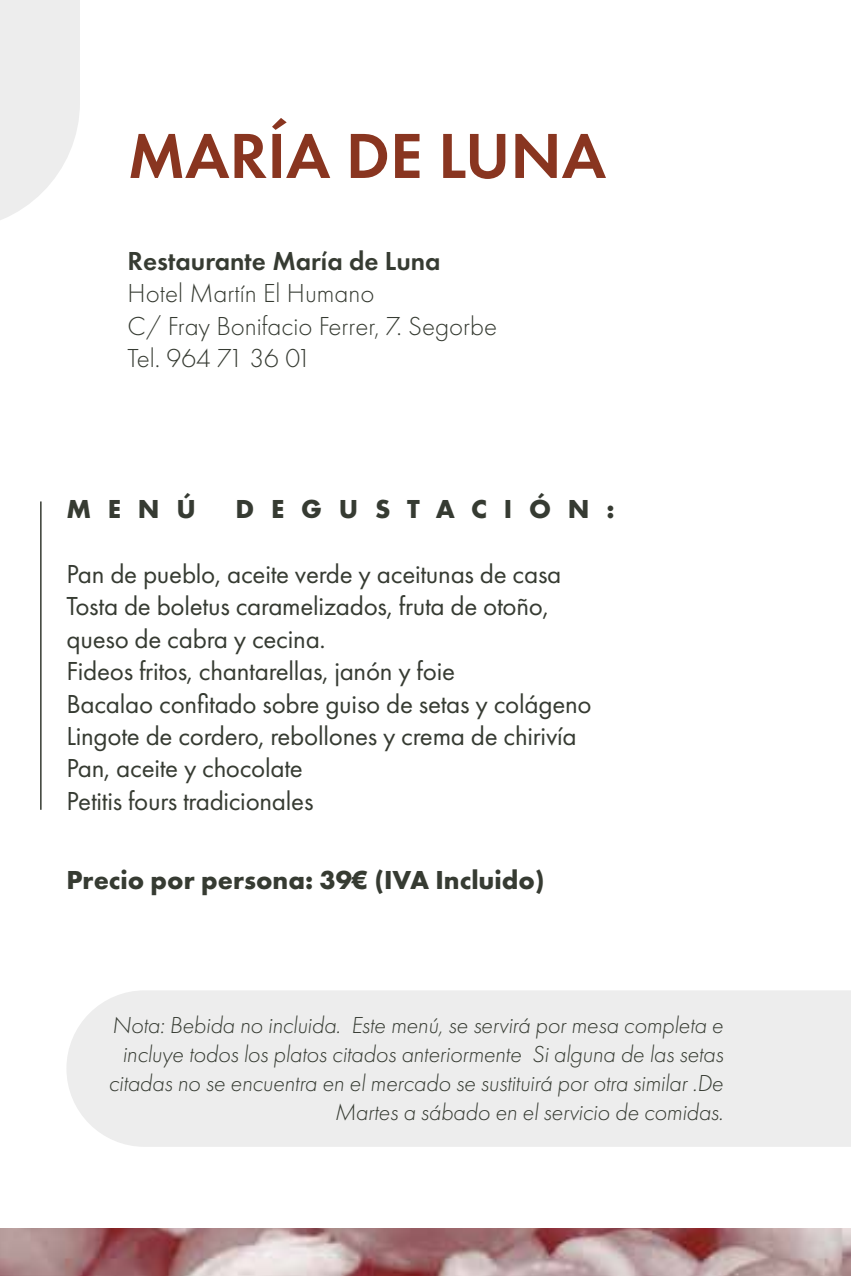
<style>
.page{position:relative;width:851px;height:1276px;background:#fff}
.page>*{position:absolute;margin:0;border:0;box-sizing:border-box;transform-origin:0 0}
.t1{font:600 66px "Futura PT";color:#893520}
.t2{font:27px/32.4px "Futura PT";letter-spacing:-.01em;color:#363b32}
.t3{font:300 27px/32.4px "Futura PT";color:#363b32}
.t4{font:700 27px "Futura PT";color:#363b32}
.t5{font:600 27px "Futura PT";color:#363b32}
.t6{font:700 27px "Futura PT";letter-spacing:.62em;color:#363b32}
.t7{font:italic 300 24px/28.8px "Futura PT";letter-spacing:-.01em;color:#363b32;text-align:right}
</style>
<div class="page">
<div style="left:66px;top:990px;width:784px;height:156px;background:#ededed"></div>
<svg style="left:0;top:0;width:80px;height:220px"></svg>
<hr style="left:40px;top:501px;width:2px;height:309px;background:#363b32">
<img style="left:0;top:1228px;width:850px;height:48px">
<h1 class="t1" style="left:128px;top:115px;width:480px">MARÍA DE LUNA</h1>
<p class="t5" style="left:128px;top:244px;width:314px">Restaurante María de Luna</p>
<p class="t3" style="left:128px;top:277px;width:371px">Hotel Martín El Humano<br>C/ Fray Bonifacio Ferrer, 7. Segorbe<br>Tel. 964 71 36 01</p>
<p class="t4" style="left:66px;top:492px;width:131px">MENÚ</p>
<p class="t6" style="left:235px;top:492px;width:380px">DEGUSTACIÓN:</p>
<p class="t2" style="left:66px;top:557px;width:526px">Pan de pueblo, aceite verde y aceitunas de casa Tosta de boletus caramelizados, fruta de otoño, queso de cabra y cecina.<br>Fideos fritos, chantarellas, janón y foie<br>Bacalao confitado sobre guiso de setas y colágeno Lingote de cordero, rebollones y crema de chirivía Pan, aceite y chocolate<br>Petitis fours tradicionales</p>
<p class="t4" style="left:66px;top:862px;width:479px">Precio por persona: 39€ (IVA Incluido)</p>
<p class="t7" style="left:108px;top:1011px;width:616px">Nota: Bebida no incluida. Este menú, se servirá por mesa completa e incluye todos los platos citados anteriormente Si alguna de las setas citadas no se encuentra en el mercado se sustituirá por otra similar .De Martes a sábado en el servicio de comidas.</p>
</div>
